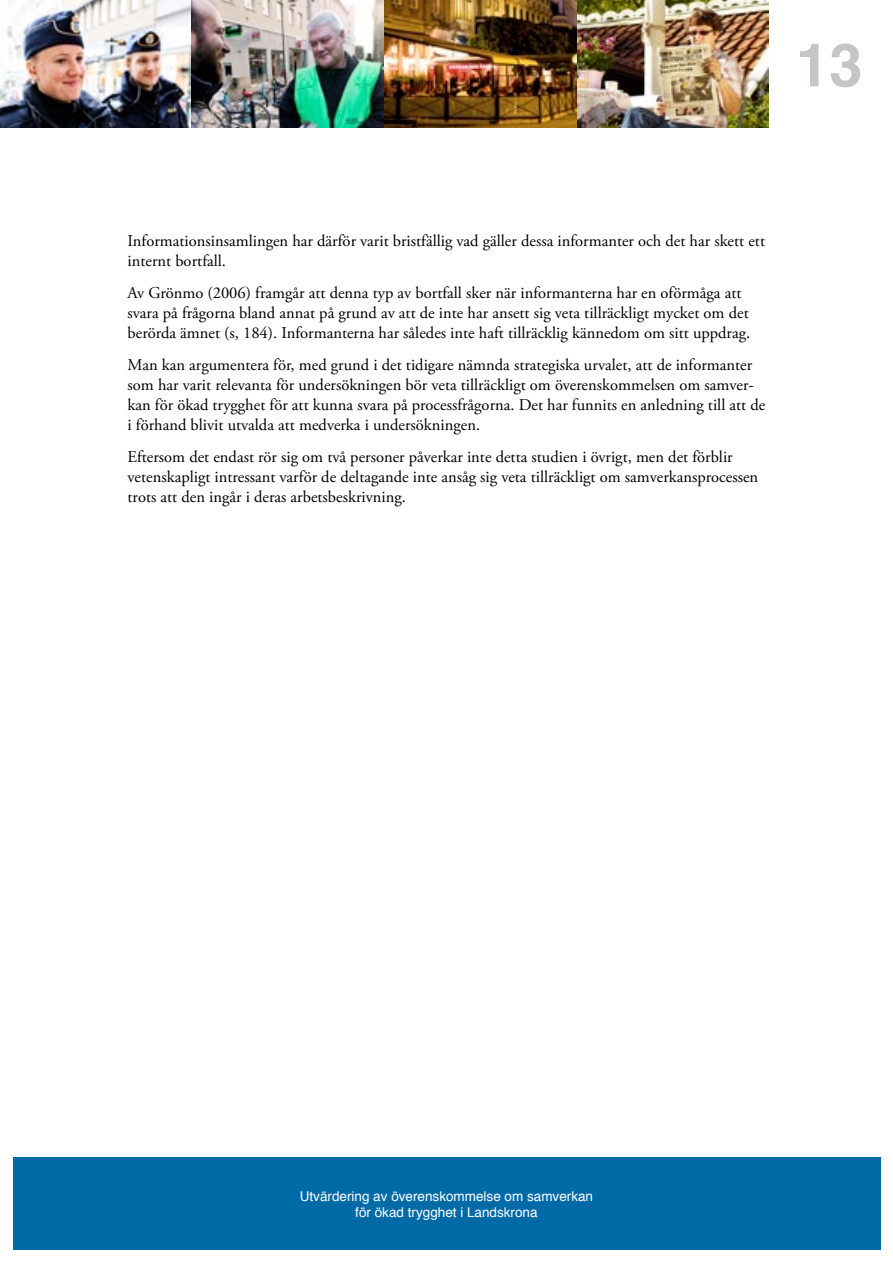
<style>
.page{position:relative;width:893px;height:1263px;background:#fff}
.page>*{position:absolute;margin:0;border:0;box-sizing:border-box;transform-origin:0 0}
.t1{font:700 60px "Helvetica";color:#c7c5c3}
.t2{font:16.5px/19.8px "Adobe Garamond Pro";color:#000}
.t3{font:13.5px/16.2px "Helvetica";color:#fff;text-align:center}
</style>
<div class="page">
<div style="left:13px;top:1157px;width:867px;height:93px;background:#006aa7"></div>
<img style="left:0;top:0;width:769px;height:128px">
<h1 class="t1" style="left:796px;top:17px;width:68px">13</h1>
<p class="t2" style="left:128px;top:231px;width:639px">Informationsinsamlingen har därför varit bristfällig vad gäller dessa informanter och det har skett ett internt bortfall.</p>
<p class="t2" style="left:128px;top:284px;width:624px">Av Grönmo (2006) framgår att denna typ av bortfall sker när informanterna har en oförmåga att svara på frågorna bland annat på grund av att de inte har ansett sig veta tillräckligt mycket om det berörda ämnet (s, 184). Informanterna har således inte haft tillräcklig kännedom om sitt uppdrag.</p>
<p class="t2" style="left:128px;top:356px;width:639px">Man kan argumentera för, med grund i det tidigare nämnda strategiska urvalet, att de informanter som har varit relevanta för undersökningen bör veta tillräckligt om överenskommelsen om samver&shy;kan för ökad trygghet för att kunna svara på processfrågorna. Det har funnits en anledning till att de i förhand blivit utvalda att medverka i undersökningen.</p>
<p class="t2" style="left:128px;top:448px;width:632px">Eftersom det endast rör sig om två personer påverkar inte detta studien i övrigt, men det förblir vetenskapligt intressant varför de deltagande inte ansåg sig veta tillräckligt om samverkansprocessen trots att den ingår i deras arbetsbeskrivning.</p>
<p class="t3" style="left:300px;top:1188px;width:295px">Utvärdering av överenskommelse om samverkan för ökad trygghet i Landskrona</p>
</div>
